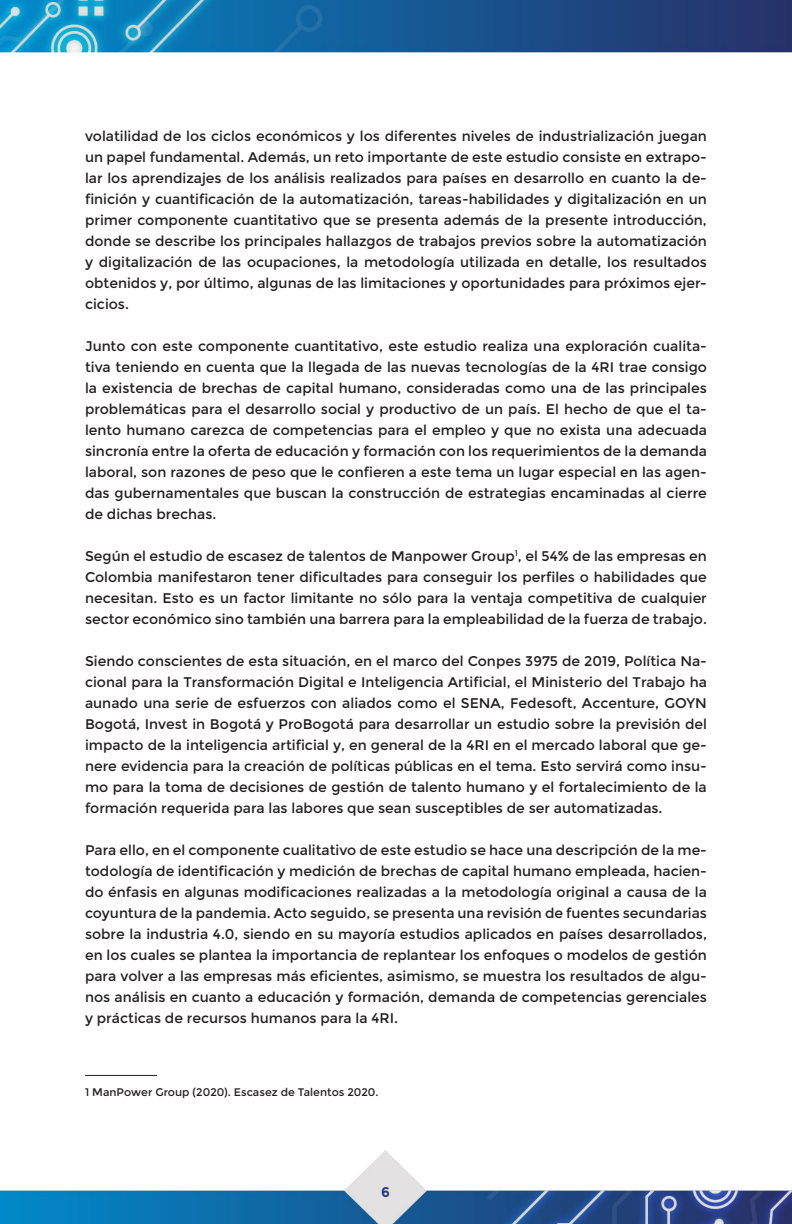
<style>
.page{position:relative;width:792px;height:1224px;background:#fff}
.page>*{position:absolute;margin:0;border:0;box-sizing:border-box;transform-origin:0 0}
.Formato_principal{font:14px/21px "Montserrat";color:#231f20;text-align:justify}
.t1{font:700 14px "Montserrat";color:#2e397f}
.t2{font:11px "Montserrat";color:#231f20}
</style>
<div class="page">
<img style="left:0;top:0;width:792px;height:53px">
<img style="left:0;top:1150px;width:792px;height:74px">
<hr style="left:85px;top:1075px;width:72px;height:1px;background:#231f20">
<p class="Formato_principal" style="left:85px;top:126px;width:623px">volatilidad de los ciclos económicos y los diferentes niveles de industrialización juegan un papel fundamental. Además, un reto importante de este estudio consiste en extrapo&shy;lar los aprendizajes de los análisis realizados para países en desarrollo en cuanto la de&shy;finición y cuantificación de la automatización, tareas-habilidades y digitalización en un primer componente cuantitativo que se presenta además de la presente introducción, donde se describe los principales hallazgos de trabajos previos sobre la automatización y digitalización de las ocupaciones, la metodología utilizada en detalle, los resultados obtenidos y, por último, algunas de las limitaciones y oportunidades para próximos ejer&shy;cicios.</p>
<p class="Formato_principal" style="left:85px;top:336px;width:623px">Junto con este componente cuantitativo, este estudio realiza una exploración cualita&shy;tiva teniendo en cuenta que la llegada de las nuevas tecnologías de la 4RI trae consigo la existencia de brechas de capital humano, consideradas como una de las principales problemáticas para el desarrollo social y productivo de un país. El hecho de que el ta&shy;lento humano carezca de competencias para el empleo y que no exista una adecuada sincronía entre la oferta de educación y formación con los requerimientos de la demanda laboral, son razones de peso que le confieren a este tema un lugar especial en las agen&shy;das gubernamentales que buscan la construcción de estrategias encaminadas al cierre de dichas brechas.</p>
<p class="Formato_principal" style="left:85px;top:546px;width:623px">Según el estudio de escasez de talentos de Manpower Group<sup>1</sup>, el 54% de las empresas en Colombia manifestaron tener dificultades para conseguir los perfiles o habilidades que necesitan. Esto es un factor limitante no sólo para la ventaja competitiva de cualquier sector económico sino también una barrera para la empleabilidad de la fuerza de trabajo.</p>
<p class="Formato_principal" style="left:85px;top:651px;width:623px">Siendo conscientes de esta situación, en el marco del Conpes 3975 de 2019, Política Na&shy;cional para la Transformación Digital e Inteligencia Artificial, el Ministerio del Trabajo ha aunado una serie de esfuerzos con aliados como el SENA, Fedesoft, Accenture, GOYN Bogotá, Invest in Bogotá y ProBogotá para desarrollar un estudio sobre la previsión del impacto de la inteligencia artificial y, en general de la 4RI en el mercado laboral que ge&shy;nere evidencia para la creación de políticas públicas en el tema. Esto servirá como insu&shy;mo para la toma de decisiones de gestión de talento humano y el fortalecimiento de la formación requerida para las labores que sean susceptibles de ser automatizadas.</p>
<p class="Formato_principal" style="left:85px;top:840px;width:623px">Para ello, en el componente cualitativo de este estudio se hace una descripción de la me&shy;todología de identificación y medición de brechas de capital humano empleada, hacien&shy;do énfasis en algunas modificaciones realizadas a la metodología original a causa de la coyuntura de la pandemia. Acto seguido, se presenta una revisión de fuentes secundarias sobre la industria 4.0, siendo en su mayoría estudios aplicados en países desarrollados, en los cuales se plantea la importancia de replantear los enfoques o modelos de gestión para volver a las empresas más eficientes, asimismo, se muestra los resultados de algu&shy;nos análisis en cuanto a educación y formación, demanda de competencias gerenciales y prácticas de recursos humanos para la 4RI.</p>
<p class="t2" style="left:85px;top:1086px;width:295px">1 ManPower Group (2020). Escasez de Talentos 2020.</p>
<p class="t1" style="left:381px;top:1183px;width:10px">6</p>
</div>
